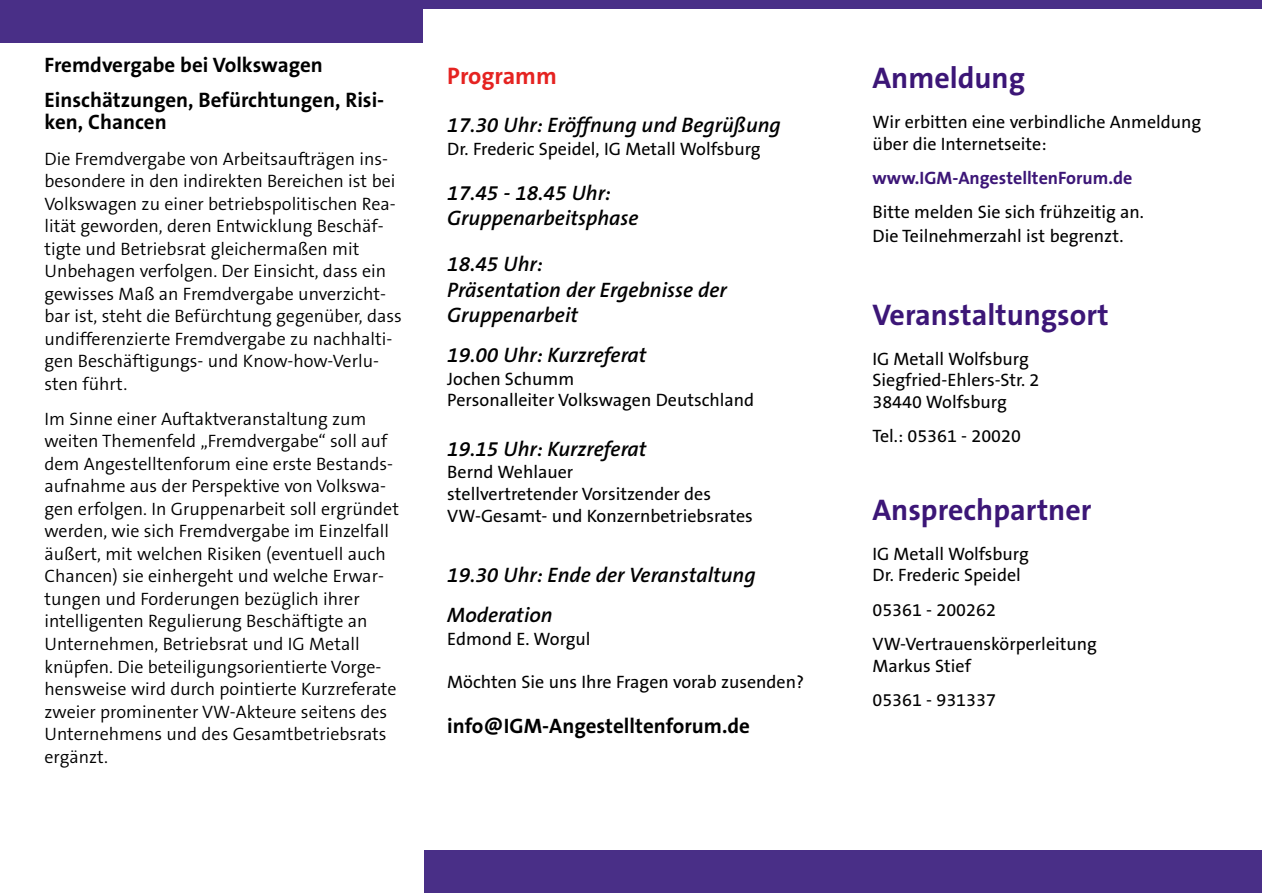
<style>
.page{position:relative;width:1263px;height:893px;background:#fff}
.page>*{position:absolute;margin:0;border:0;box-sizing:border-box;transform-origin:0 0}
.t1{font:700 30px "The Sans B7";color:#3c1677}
.t2{font:700 24px "The Sans B7";color:#e52321}
.t3{font:italic 600 21px/25.2px "The Sans B6";color:#000}
.t4{font:700 21px/35.2px "The Sans B7";color:#000}
.t5{font:300 18px/22.5px "The Sans B4";color:#000}
.t6{font:18px/21.6px "The Sans B5 Plain";color:#000}
.t7{font:700 18px "The Sans B7";color:#3c1677}
</style>
<div class="page">
<div style="left:0;top:0;width:423px;height:43px;background:#492f87"></div>
<div style="left:0;top:0;width:1262px;height:9px;background:#492f87"></div>
<div style="left:425px;top:851px;width:837px;height:42px;background:#492f87"></div>
<p class="t4" style="left:44px;top:49px;width:341px">Fremdvergabe bei Volkswagen<br>Einschätzungen, Befürchtungen, Risi-</p>
<p class="t4" style="left:44px;top:107px;width:124px">ken, Chancen</p>
<p class="t5" style="left:44px;top:149px;width:359px">Die Fremdvergabe von Arbeitsaufträgen ins&shy;besondere in den indirekten Bereichen ist bei Volkswagen zu einer betriebspolitischen Rea&shy;lität geworden, deren Entwicklung Beschäf&shy;tigte und Betriebsrat gleichermaßen mit Unbehagen verfolgen. Der Einsicht, dass ein gewisses Maß an Fremdvergabe unverzicht&shy;bar ist, steht die Befürchtung gegenüber, dass undifferenzierte Fremdvergabe zu nachhalti&shy;gen Beschäftigungs- und Know-how-Verlu&shy;sten führt.</p>
<p class="t5" style="left:44px;top:409px;width:356px">Im Sinne einer Auftaktveranstaltung zum weiten Themenfeld „Fremdvergabe“ soll auf dem Angestelltenforum eine erste Bestands&shy;aufnahme aus der Perspektive von Volkswa&shy;gen erfolgen. In Gruppenarbeit soll ergründet werden, wie sich Fremdvergabe im Einzelfall äußert, mit welchen Risiken (eventuell auch Chancen) sie einhergeht und welche Erwar&shy;tungen und Forderungen bezüglich ihrer intelligenten Regulierung Beschäftigte an Unternehmen, Betriebsrat und IG Metall knüpfen. Die beteiligungsorientierte Vorge&shy;hensweise wird durch pointierte Kurzreferate zweier prominenter VW-Akteure seitens des Unternehmens und des Gesamtbetriebsrats ergänzt.</p>
<h2 class="t2" style="left:447px;top:66px;width:111px">Programm</h2>
<p class="t3" style="left:447px;top:114px;width:335px">17.30 Uhr: Eröffnung und Begrüßung</p>
<p class="t6" style="left:447px;top:139px;width:315px">Dr. Frederic Speidel, IG Metall Wolfsburg</p>
<p class="t3" style="left:447px;top:182px;width:193px">17.45 - 18.45 Uhr:<br>Gruppenarbeitsphase</p>
<p class="t3" style="left:447px;top:254px;width:281px">18.45 Uhr:<br>Präsentation der Ergebnisse der<br>Gruppenarbeit</p>
<p class="t3" style="left:447px;top:344px;width:201px">19.00 Uhr: Kurzreferat</p>
<p class="t6" style="left:447px;top:370px;width:309px">Jochen Schumm<br>Personalleiter Volkswagen Deutschland</p>
<p class="t3" style="left:447px;top:438px;width:201px">19.15 Uhr: Kurzreferat</p>
<p class="t6" style="left:447px;top:463px;width:307px">Bernd Wehlauer<br>stellvertretender Vorsitzender des<br>VW-Gesamt- und Konzernbetriebsrates</p>
<p class="t3" style="left:447px;top:557px;width:310px;line-height:40px">19.30 Uhr: Ende der Veranstaltung<br>Moderation</p>
<p class="t6" style="left:447px;top:630px;width:145px">Edmond E. Worgul</p>
<p class="t6" style="left:447px;top:673px;width:358px">Möchten Sie uns Ihre Fragen vorab zusenden?</p>
<p class="t4" style="left:447px;top:710px;width:304px">info@IGM-Angestelltenforum.de</p>
<h1 class="t1" style="left:872px;top:66px;width:154px">Anmeldung</h1>
<p class="t6" style="left:872px;top:113px;width:330px">Wir erbitten eine verbindliche Anmeldung über die Internetseite:</p>
<p class="t7" style="left:872px;top:171px;width:261px">www.IGM-AngestelltenForum.de</p>
<p class="t6" style="left:872px;top:202px;width:273px;line-height:23.9px">Bitte melden Sie sich frühzeitig an.<br>Die Teilnehmerzahl ist begrenzt.</p>
<h1 class="t1" style="left:872px;top:303px;width:238px">Veranstaltungsort</h1>
<p class="t6" style="left:872px;top:350px;width:169px">IG Metall Wolfsburg<br>Siegfried-Ehlers-Str. 2<br>38440 Wolfsburg</p>
<p class="t6" style="left:872px;top:427px;width:150px">Tel.: 05361 - 20020</p>
<h1 class="t1" style="left:872px;top:498px;width:220px">Ansprechpartner</h1>
<p class="t6" style="left:872px;top:545px;width:158px">IG Metall Wolfsburg<br>Dr. Frederic Speidel</p>
<p class="t6" style="left:872px;top:594px;width:226px;line-height:34.3px">05361 - 200262<br>VW-Vertrauenskörperleitung</p>
<p class="t6" style="left:872px;top:650px;width:125px;line-height:34.3px">Markus Stief<br>05361 - 931337</p>
</div>
